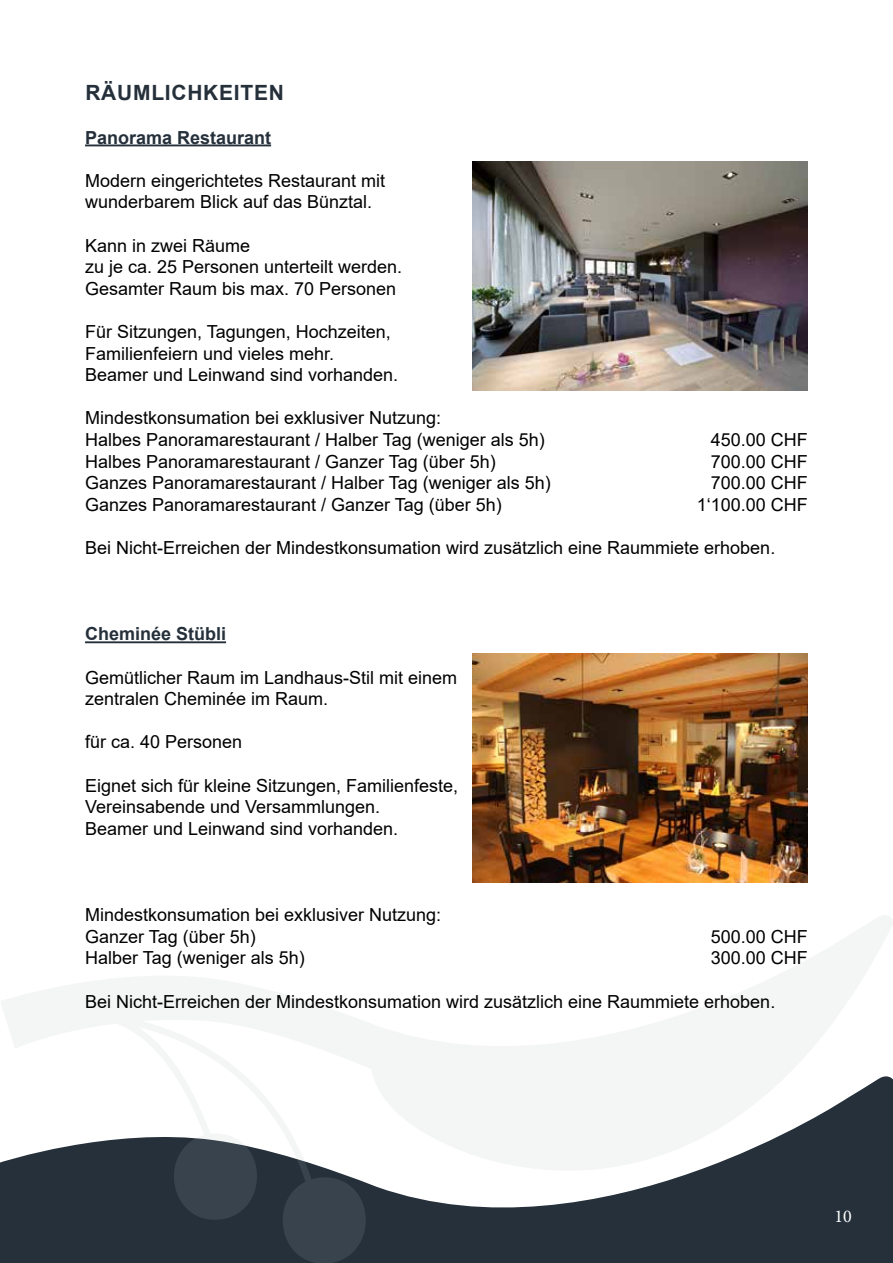
<style>
.page{position:relative;width:893px;height:1263px;background:#fff}
.page>*{position:absolute;margin:0;border:0;box-sizing:border-box;transform-origin:0 0}
.t1{font:700 21px "Arial";letter-spacing:.035em;color:#25303b}
.t2{font:18px/21.6px "Arial";color:#000}
.t3{font:700 18px "Arial";color:#25303b}
.t4{font:18px "Minion Pro";color:#fff}
</style>
<div class="page">
<svg style="left:0;top:915px;width:893px;height:348px"></svg>
<div style="left:797px;top:1163px;width:84px;height:91px;background:#25303b"></div>
<hr style="left:85px;top:144px;width:186px;height:2px;background:#25303b">
<hr style="left:85px;top:641px;width:141px;height:2px;background:#25303b">
<img style="left:472px;top:162px;width:336px;height:228px">
<img style="left:472px;top:654px;width:336px;height:228px">
<p class="t1" style="left:85px;top:78px;width:200px">RÄUMLICHKEITEN</p>
<p class="t3" style="left:85px;top:125px;width:188px">Panorama Restaurant</p>
<p class="t2" style="left:85px;top:169px;width:302px">Modern eingerichtetes Restaurant mit wunderbarem Blick auf das Bünztal.</p>
<p class="t2" style="left:85px;top:234px;width:319px">Kann in zwei Räume<br>zu je ca. 25 Personen unterteilt werden.<br>Gesamter Raum bis max. 70 Personen</p>
<p class="t2" style="left:85px;top:321px;width:315px">Für Sitzungen, Tagungen, Hochzeiten,<br>Familienfeiern und vieles mehr.<br>Beamer und Leinwand sind vorhanden.</p>
<p class="t2" style="left:85px;top:407px;width:461px">Mindestkonsumation bei exklusiver Nutzung:<br>Halbes Panoramarestaurant / Halber Tag (weniger als 5h)</p>
<p class="t2" style="left:711px;top:429px;width:99px">450.00 CHF</p>
<p class="t2" style="left:85px;top:450px;width:412px">Halbes Panoramarestaurant / Ganzer Tag (über 5h)</p>
<p class="t2" style="left:711px;top:450px;width:99px">700.00 CHF</p>
<p class="t2" style="left:85px;top:472px;width:467px">Ganzes Panoramarestaurant / Halber Tag (weniger als 5h)</p>
<p class="t2" style="left:711px;top:472px;width:99px">700.00 CHF</p>
<p class="t2" style="left:85px;top:493px;width:418px">Ganzes Panoramarestaurant / Ganzer Tag (über 5h)</p>
<p class="t2" style="left:697px;top:493px;width:113px">1‘100.00 CHF</p>
<p class="t2" style="left:85px;top:537px;width:692px">Bei Nicht-Erreichen der Mindestkonsumation wird zusätzlich eine Raummiete erhoben.</p>
<p class="t3" style="left:85px;top:621px;width:143px">Cheminée Stübli</p>
<p class="t2" style="left:85px;top:666px;width:374px">Gemütlicher Raum im Landhaus-Stil mit einem zentralen Cheminée im Raum.</p>
<p class="t2" style="left:85px;top:731px;width:159px">für ca. 40 Personen</p>
<p class="t2" style="left:85px;top:774px;width:375px">Eignet sich für kleine Sitzungen, Familienfeste,<br>Vereinsabende und Versammlungen.<br>Beamer und Leinwand sind vorhanden.</p>
<p class="t2" style="left:85px;top:904px;width:358px">Mindestkonsumation bei exklusiver Nutzung:<br>Ganzer Tag (über 5h)</p>
<p class="t2" style="left:711px;top:925px;width:99px">500.00 CHF</p>
<p class="t2" style="left:85px;top:947px;width:221px">Halber Tag (weniger als 5h)</p>
<p class="t2" style="left:711px;top:947px;width:99px">300.00 CHF</p>
<p class="t2" style="left:85px;top:990px;width:692px">Bei Nicht-Erreichen der Mindestkonsumation wird zusätzlich eine Raummiete erhoben.</p>
<p class="t4" style="left:835px;top:1204px;width:19px">10</p>
</div>
